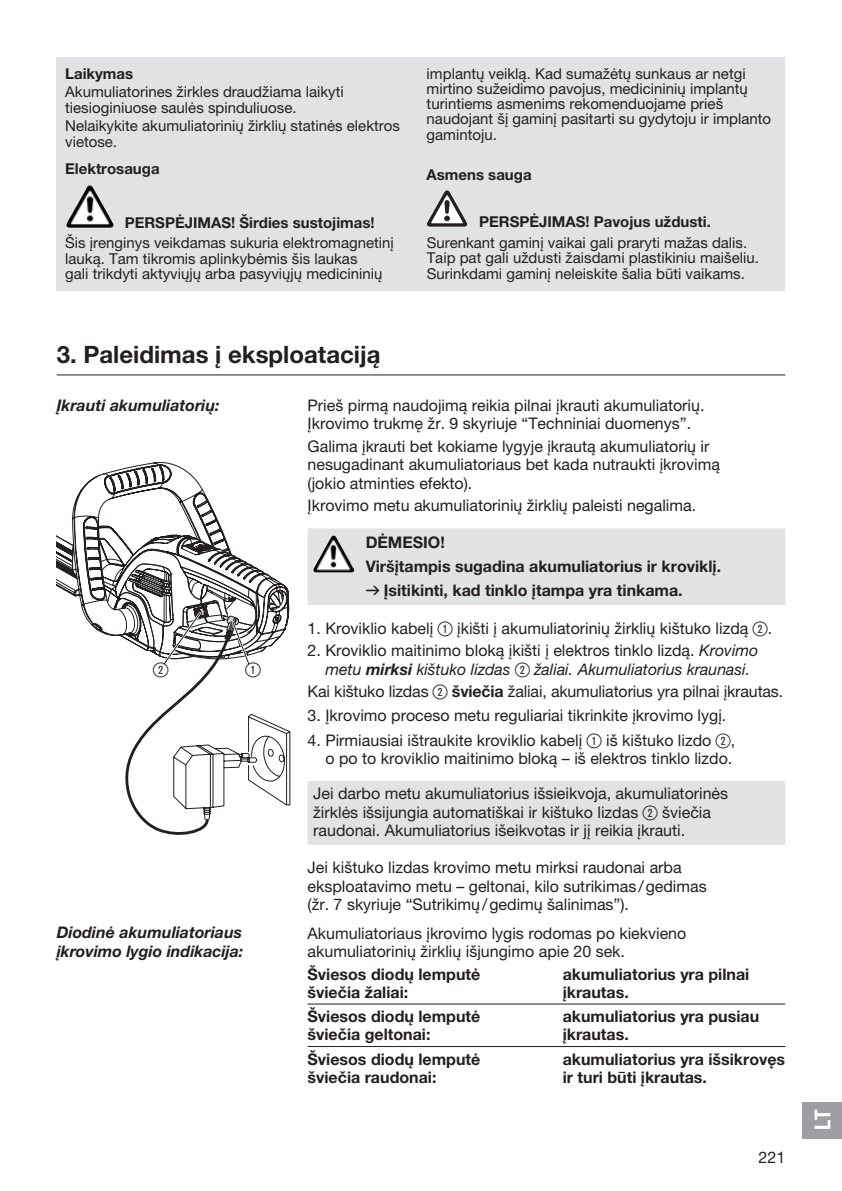
<style>
.page{position:relative;width:842px;height:1191px;background:#fff}
.page>*{position:absolute;margin:0;border:0;box-sizing:border-box;transform-origin:0 0}
.t1{font:700 24px "GARDENA Pro";color:#231f20}
.t2{font:22px "GARDENA Pro Bo Cond";color:#fff}
.t3{font:20px "Ziffernim Kreisund Quadrat BQ";color:#231f20}
.t4{font:16px/18.4px "GARDENA Pro";color:#231f20}
.t5{font:700 16px/24px "GARDENA Pro";color:#231f20}
.t6{font:italic 16px/18.4px "GARDENA Pro";color:#231f20}
.t7{font:italic 700 16px/18.4px "GARDENA Pro";color:#231f20}
.t8{font:15px/15.2px "GARDENA Pro";color:#231f20}
.t9{font:700 15px "GARDENA Pro";color:#231f20}
.s1{font-family:"Formdruck";font-weight:400}
.s2{font-family:"Ziffernim Kreisund Quadrat BQ";font-size:20px}
.s3{font-style:normal}
.s4{font-weight:700}
.s5{font-family:"Ziffernim Kreisund Quadrat BQ";font-style:normal;font-size:20px}
</style>
<div class="page">
<div style="left:57px;top:57px;width:728px;height:234px;background:#e1e2e4"></div>
<img style="left:68px;top:185px;width:21px;height:36px">
<svg style="left:427px;top:190px;width:40px;height:37px"></svg>
<div style="left:802px;top:1102px;width:40px;height:36px;background:#9d9fa2"></div>
<hr style="left:57px;top:374px;width:728px;height:1px;background:#231f20">
<svg style="left:308px;top:528px;width:477px;height:316px"></svg>
<svg style="left:57px;top:462px;width:233px;height:372px"></svg>
<img style="left:315px;top:535px;width:18px;height:31px">
<hr style="left:308px;top:1003px;width:477px;height:1px;background:#231f20">
<hr style="left:308px;top:1046px;width:477px;height:1px;background:#231f20">
<p class="t9" style="left:65px;top:64px;width:70px">Laikymas</p>
<p class="t8" style="left:65px;top:84px;width:280px">Akumuliatorines žirkles draudžiama laikyti tiesioginiuose saulės spinduliuose.</p>
<p class="t8" style="left:65px;top:117px;width:336px;line-height:16px">Nelaikykite akumuliatorinių žirklių statinės elektros vietose.</p>
<p class="t9" style="left:65px;top:160px;width:96px">Elektrosauga</p>
<p class="t9" style="left:125px;top:213px;width:251px">PERSPĖJIMAS! Širdies sustojimas!</p>
<p class="t8" style="left:65px;top:235px;width:330px">Šis įrenginys veikdamas sukuria elektromagnetinį lauką. Tam tikromis aplinkybėmis šis laukas<br>gali trikdyti aktyviųjų arba pasyviųjų medicininių</p>
<p class="t8" style="left:427px;top:66px;width:346px">implantų veiklą. Kad sumažėtų sunkaus ar netgi mirtino sužeidimo pavojus, medicininių implantų turintiems asmenims rekomenduojame prieš naudojant šį gaminį pasitarti su gydytoju ir implanto gamintoju.</p>
<p class="t9" style="left:427px;top:165px;width:106px">Asmens sauga</p>
<p class="t9" style="left:479px;top:213px;width:233px">PERSPĖJIMAS! Pavojus uždusti.</p>
<p class="t8" style="left:427px;top:235px;width:334px">Surenkant gaminį vaikai gali praryti mažas dalis.<br>Taip pat gali uždusti žaisdami plastikiniu maišeliu.<br>Surinkdami gaminį neleiskite šalia būti vaikams.</p>
<h1 class="t1" style="left:57px;top:340px;width:325px">3. Paleidimas į eksploataciją</h1>
<p class="t7" style="left:57px;top:395px;width:164px">Įkrauti akumuliatorių:</p>
<p class="t4" style="left:308px;top:396px;width:398px">Prieš pirmą naudojimą reikia pilnai įkrauti akumuliatorių.<br>Įkrovimo trukmę žr. 9 skyriuje “Techniniai duomenys”.</p>
<p class="t4" style="left:308px;top:437px;width:414px">Galima įkrauti bet kokiame lygyje įkrautą akumuliatorių ir nesugadinant akumuliatoriaus bet kada nutraukti įkrovimą (jokio atminties efekto).</p>
<p class="t4" style="left:308px;top:496px;width:390px">Įkrovimo metu akumuliatorinių žirklių paleisti negalima.</p>
<p class="t5" style="left:366px;top:530px;width:357px">DĖMESIO!<br>Viršįtampis sugadina akumuliatorius ir kroviklį. <span class="s1">v</span> Įsitikinti, kad tinklo įtampa yra tinkama.</p>
<p class="t4" style="left:308px;top:618px;width:466px">1. Kroviklio kabelį <span class="s2">1</span> įkišti į akumuliatorinių žirklių kištuko lizdą <span class="s2">2</span>.</p>
<p class="t6" style="left:325px;top:641px;width:434px;text-indent:-18px"><span class="s3">2. Kroviklio maitinimo bloką įkišti į elektros tinklo lizdą.</span> Krovimo metu <span class="s4">mirksi</span> kištuko lizdas <span class="s5">2</span> žaliai. Akumuliatorius kraunasi.</p>
<p class="t4" style="left:308px;top:682px;width:477px">Kai kištuko lizdas <span class="s2">2</span> <span class="s4">šviečia</span> žaliai, akumuliatorius yra pilnai įkrautas.</p>
<p class="t4" style="left:308px;top:706px;width:420px">3. Įkrovimo proceso metu reguliariai tikrinkite įkrovimo lygį.</p>
<p class="t4" style="left:308px;top:730px;width:429px;text-align:right">4. Pirmiausiai ištraukite kroviklio kabelį <span class="s2">1</span> iš kištuko lizdo <span class="s2">2</span>, o po to kroviklio maitinimo bloką – iš elektros tinklo lizdo.</p>
<p class="t4" style="left:313px;top:784px;width:416px">Jei darbo metu akumuliatorius išsieikvoja, akumuliatorinės žirklės išsijungia automatiškai ir kištuko lizdas <span class="s2">2</span> šviečia raudonai. Akumuliatorius išeikvotas ir jį reikia įkrauti.</p>
<p class="t4" style="left:308px;top:858px;width:401px">Jei kištuko lizdas krovimo metu mirksi raudonai arba eksploatavimo metu – geltonai, kilo sutrikimas/gedimas (žr. 7 skyriuje “Sutrikimų/gedimų šalinimas”).</p>
<p class="t3" style="left:153px;top:659px;width:17px">2</p>
<p class="t3" style="left:245px;top:659px;width:17px">1</p>
<p class="t7" style="left:57px;top:923px;width:188px">Diodinė akumuliatoriaus įkrovimo lygio indikacija:</p>
<p class="t4" style="left:308px;top:923px;width:380px">Akumuliatoriaus įkrovimo lygis rodomas po kiekvieno akumuliatorinių žirklių išjungimo apie 20 sek.</p>
<p class="t5" style="left:308px;top:961px;width:218px">Šviesos diodų lemputė -</p>
<p class="t5" style="left:563px;top:961px;width:188px">akumuliatorius yra pilnai</p>
<p class="t5" style="left:308px;top:980px;width:102px">šviečia žaliai:</p>
<p class="t5" style="left:563px;top:980px;width:68px">įkrautas.</p>
<p class="t5" style="left:308px;top:1004px;width:174px">Šviesos diodų lemputė</p>
<p class="t5" style="left:563px;top:1004px;width:198px">akumuliatorius yra pusiau</p>
<p class="t5" style="left:308px;top:1022px;width:124px">šviečia geltonai:</p>
<p class="t5" style="left:563px;top:1022px;width:68px">įkrautas.</p>
<p class="t5" style="left:308px;top:1046px;width:174px">Šviesos diodų lemputė</p>
<p class="t5" style="left:563px;top:1046px;width:224px">akumuliatorius yra išsikrovęs</p>
<p class="t5" style="left:308px;top:1064px;width:130px">šviečia raudonai:</p>
<p class="t5" style="left:563px;top:1064px;width:146px">ir turi būti įkrautas.</p>
<p class="t4" style="left:759px;top:1147px;width:28px">221</p>
<h2 class="t2" style="left:809px;top:1130px;width:22px;rotate:-90deg">LT</h2>
</div>
